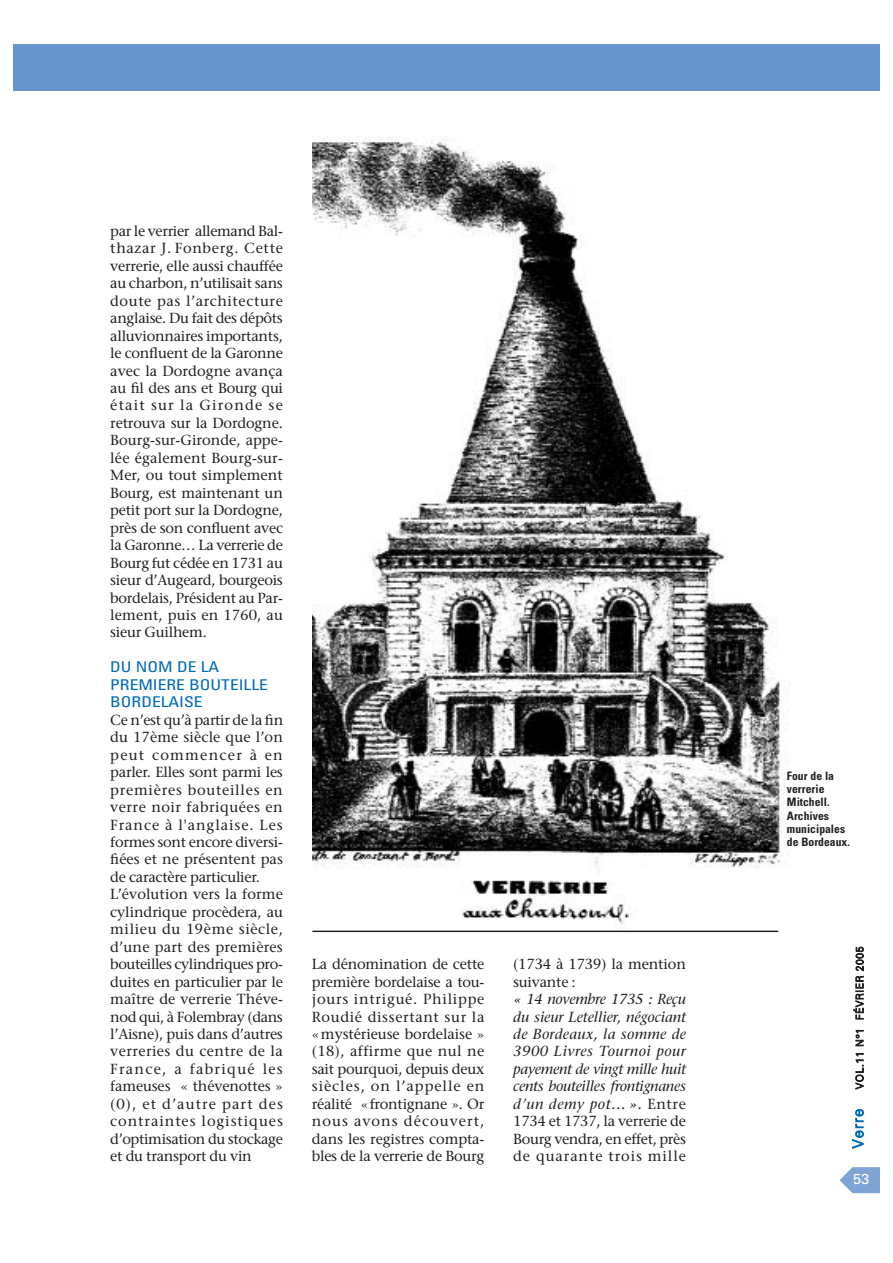
<style>
.page{position:relative;width:893px;height:1263px;background:#fff}
.page>*{position:absolute;margin:0;border:0;box-sizing:border-box;transform-origin:0 0}
.t1{font:condensed 14.85px/17.4px "Univers";color:#006bb6;scale:1.18 1}
.t2{font:14.55px/17.4px "Stone Serif";letter-spacing:-.01em;color:#231f20;text-align:justify}
.t3{font:italic 14.55px/17.4px "Stone Serif";letter-spacing:-.015em;color:#231f20;text-align:justify}
.t4{font:300 14.55px "Univers";letter-spacing:.085em;color:#006bb6}
.t5{font:14.55px "Univers";color:#fff}
.t6{font:700 condensed 11.7px/13px "Univers";color:#231f20}
.t7{font:300 10.2px "Univers";letter-spacing:.06em;color:#231f20}
.s1{font-style:normal}
</style>
<div class="page">
<img style="left:312px;top:136px;width:478px;height:797px">
<svg style="left:839px;top:1167px;width:40px;height:26px"></svg>
<div style="left:13px;top:44px;width:866px;height:47px;background:#6895ce"></div>
<hr style="left:312px;top:931px;width:466px;height:1px;background:#231f20">
<p class="t2" style="left:110px;top:224px;width:174px">par le verrier allemand Bal&shy;thazar J. Fonberg. Cette verrerie, elle aussi chauffée au charbon, n’utilisait sans doute pas l’architecture anglaise. Du fait des dépôts alluvionnaires importants, le confluent de la Garonne avec la Dordogne avança au fil des ans et Bourg qui était sur la Gironde se retrouva sur la Dordogne.<br>Bourg-sur-Gironde, appe&shy;lée également Bourg-sur-Mer, ou tout simplement Bourg, est maintenant un petit port sur la Dordogne, près de son confluent avec la Garonne… La verrerie de Bourg fut cédée en 1731 au sieur d’Augeard, bourgeois bordelais, Président au Par&shy;lement, puis en 1760, au sieur Guilhem.</p>
<p class="t1" style="left:110px;top:660px;width:135px">DU NOM DE LA<br>PREMIERE BOUTEILLE<br>BORDELAISE</p>
<p class="t2" style="left:110px;top:713px;width:174px;text-align:left">Ce n’est qu’à partir de la fin du 17ème siècle que l’on peut commencer à en parler. Elles sont parmi les premières bouteilles en verre noir fabriquées en<br>France à l'anglaise. Les formes sont encore diversi&shy;fiées et ne présentent pas de caractère particulier.<br>L’évolution vers la forme cylindrique procèdera, au milieu du 19ème siècle, d’une part des premières bouteilles cylindriques pro&shy;duites en particulier par le maître de verrerie Théve&shy;nod qui, à Folembray (dans l’Aisne), puis dans d’autres verreries du centre de la<br>France, a fabriqué les fameuses « thévenottes » (0), et d’autre part des contraintes logistiques d’optimisation du stockage et du transport du vin</p>
<p class="t2" style="left:312px;top:957px;width:174px">La dénomination de cette première bordelaise a tou&shy;jours intrigué. Philippe Roudié dissertant sur la «mystérieuse bordelaise » (18), affirme que nul ne sait pourquoi, depuis deux siècles, on l’appelle en réalité «frontignane ». Or nous avons découvert, dans les registres compta&shy;bles de la verrerie de Bourg</p>
<p class="t2" style="left:513px;top:957px;width:174px">(1734 à 1739) la mention suivante :</p>
<p class="t3" style="left:513px;top:992px;width:174px">« 14 novembre 1735 : Reçu du sieur Letellier, négociant de Bordeaux, la somme de 3900 Livres Tournoi pour payement de vingt mille huit cents bouteilles frontignanes d’un demy pot… ». <span class="s1">Entre 1734 et 1737, la verrerie de Bourg vendra, en effet, près de quarante trois mille</span></p>
<p class="t6" style="left:787px;top:771px;width:64px">Four de la verrerie<br>Mitchell.<br>Archives municipales de Bordeaux.</p>
<p class="t7" style="left:855px;top:1089px;width:144px;rotate:-90deg">VOL.11 N°1 FÉVRIER 2005</p>
<p class="t4" style="left:852px;top:1148px;width:41px;rotate:-90deg">Verre</p>
<p class="t5" style="left:853px;top:1173px;width:18px">53</p>
</div>
